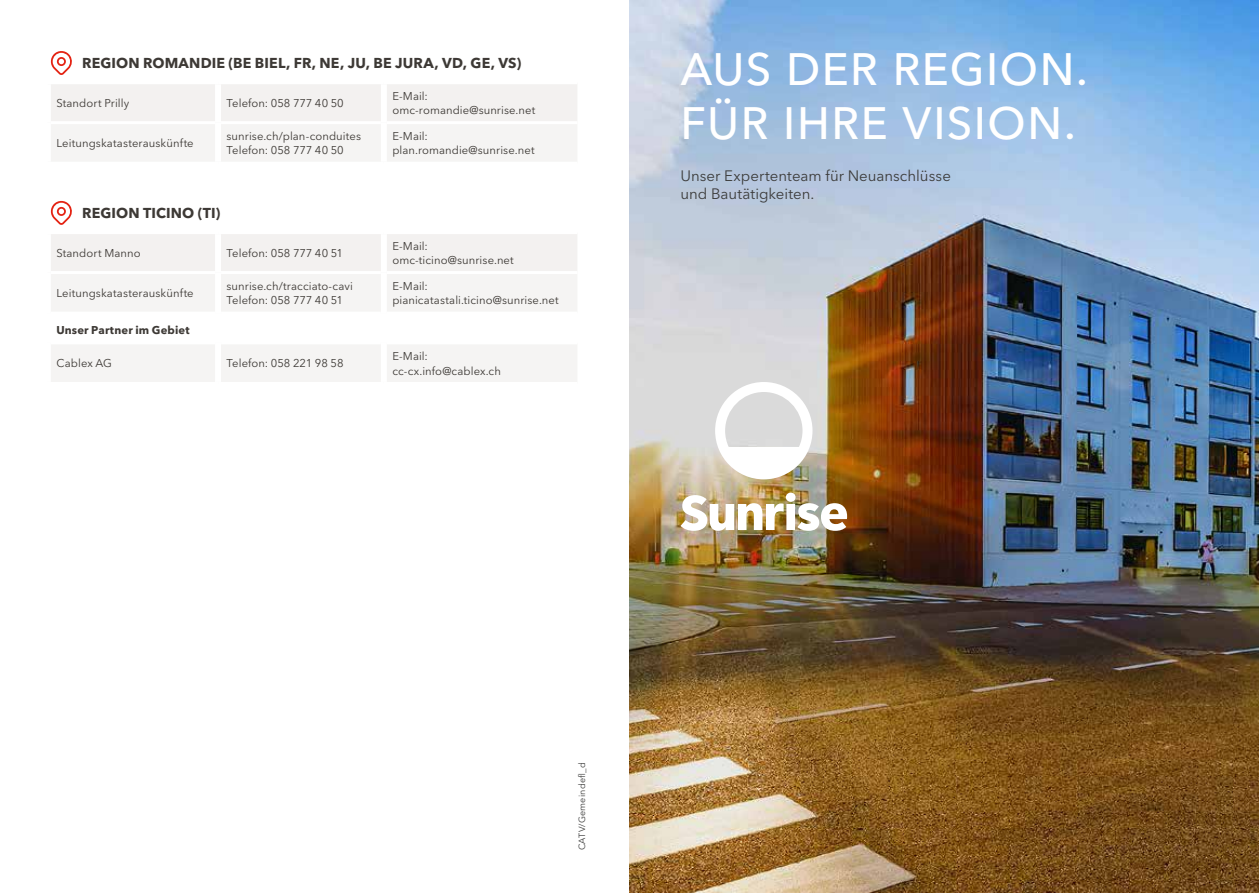
<style>
.page{position:relative;width:1259px;height:893px;background:#fff}
.page>*{position:absolute;margin:0;border:0;box-sizing:border-box;transform-origin:0 0}
.t1{font:500 45px/54px "Avenir Next LT Pro";letter-spacing:.035em;color:#fff}
.t2{font:15px/18px "Avenir Next LT Pro";color:#3c3c3b}
.t3{font:700 14.25px "Avenir Next LT Pro";letter-spacing:.01em;color:#3d3935}
.t4{font:11.25px/14.4px "Avenir Next LT Pro";letter-spacing:.005em;color:#3d3935}
.t5{font:700 11.25px "Avenir Next LT Pro";letter-spacing:.015em;color:#3d3935}
.t6{font:9px "Avenir Next LT Pro";letter-spacing:.02em;color:#3c3c3b}
</style>
<div class="page">
<img style="left:629px;top:0;width:630px;height:893px">
<svg style="left:715px;top:382px;width:97px;height:97px"></svg>
<img style="left:680px;top:493px;width:167px;height:38px">
<div style="left:51px;top:84px;width:526px;height:77px;background:#f5f4f3"></div>
<hr style="left:51px;top:121px;width:164px;height:3px;background:#fff">
<hr style="left:221px;top:121px;width:160px;height:3px;background:#fff">
<hr style="left:387px;top:121px;width:190px;height:3px;background:#fff">
<div style="left:215px;top:84px;width:6px;height:39px;background:#fff"></div>
<div style="left:215px;top:123px;width:6px;height:39px;background:#fff"></div>
<div style="left:381px;top:84px;width:6px;height:39px;background:#fff"></div>
<div style="left:381px;top:123px;width:6px;height:39px;background:#fff"></div>
<div style="left:51px;top:234px;width:526px;height:37px;background:#f3f1f0"></div>
<svg style="left:51px;top:274px;width:526px;height:108px;fill:#f5f4f3"></svg>
<hr style="left:51px;top:312px;width:164px;height:3px;background:#fff">
<hr style="left:221px;top:312px;width:160px;height:3px;background:#fff">
<hr style="left:387px;top:312px;width:190px;height:3px;background:#fff">
<hr style="left:51px;top:341px;width:164px;height:3px;background:#fff">
<hr style="left:221px;top:341px;width:160px;height:3px;background:#fff">
<hr style="left:387px;top:341px;width:190px;height:3px;background:#fff">
<div style="left:215px;top:234px;width:6px;height:39px;background:#fff"></div>
<div style="left:215px;top:273px;width:6px;height:40px;background:#fff"></div>
<div style="left:215px;top:313px;width:6px;height:30px;background:#fff"></div>
<div style="left:215px;top:343px;width:6px;height:39px;background:#fff"></div>
<div style="left:381px;top:234px;width:6px;height:39px;background:#fff"></div>
<div style="left:381px;top:273px;width:6px;height:40px;background:#fff"></div>
<div style="left:381px;top:313px;width:6px;height:30px;background:#fff"></div>
<div style="left:381px;top:343px;width:6px;height:39px;background:#fff"></div>
<svg style="left:50px;top:51px;width:22px;height:24px"></svg>
<svg style="left:50px;top:200px;width:22px;height:25px"></svg>
<p class="t3" style="left:82px;top:54px;width:441px">REGION ROMANDIE (BE BIEL, FR, NE, JU, BE JURA, VD, GE, VS)</p>
<p class="t4" style="left:56px;top:96px;width:74px">Standort Prilly</p>
<p class="t4" style="left:226px;top:96px;width:119px">Telefon: 058 777 40 50</p>
<p class="t4" style="left:392px;top:89px;width:144px">E-Mail: omc-romandie@sunrise.net</p>
<p class="t4" style="left:56px;top:136px;width:139px">Leitungskatasterauskünfte</p>
<p class="t4" style="left:226px;top:129px;width:136px">sunrise.ch/plan-conduites<br>Telefon: 058 777 40 50</p>
<p class="t4" style="left:392px;top:129px;width:144px">E-Mail: plan.romandie@sunrise.net</p>
<p class="t3" style="left:82px;top:204px;width:140px">REGION TICINO (TI)</p>
<p class="t4" style="left:56px;top:246px;width:86px">Standort Manno</p>
<p class="t4" style="left:226px;top:246px;width:118px">Telefon: 058 777 40 51</p>
<p class="t4" style="left:392px;top:239px;width:123px">E-Mail: omc-ticino@sunrise.net</p>
<p class="t4" style="left:56px;top:286px;width:139px">Leitungskatasterauskünfte</p>
<p class="t4" style="left:226px;top:279px;width:128px">sunrise.ch/tracciato-cavi<br>Telefon: 058 777 40 51</p>
<p class="t4" style="left:392px;top:279px;width:168px">E-Mail: pianicatastali.ticino@sunrise.net</p>
<p class="t5" style="left:56px;top:324px;width:135px">Unser Partner im Gebiet</p>
<p class="t4" style="left:56px;top:356px;width:57px">Cablex AG</p>
<p class="t4" style="left:226px;top:356px;width:119px">Telefon: 058 221 98 58</p>
<p class="t4" style="left:392px;top:349px;width:110px">E-Mail: cc-cx.info@cablex.ch</p>
<h1 class="t1" style="left:680px;top:42px;width:409px">AUS DER REGION.<br>FÜR IHRE VISION.</h1>
<h2 class="t2" style="left:680px;top:167px;width:272px">Unser Expertenteam für Neuanschlüsse und Bautätigkeiten.</h2>
<p class="t6" style="left:577px;top:850px;width:90px;rotate:-90deg">CATV/Gemeindefl_d</p>
</div>
